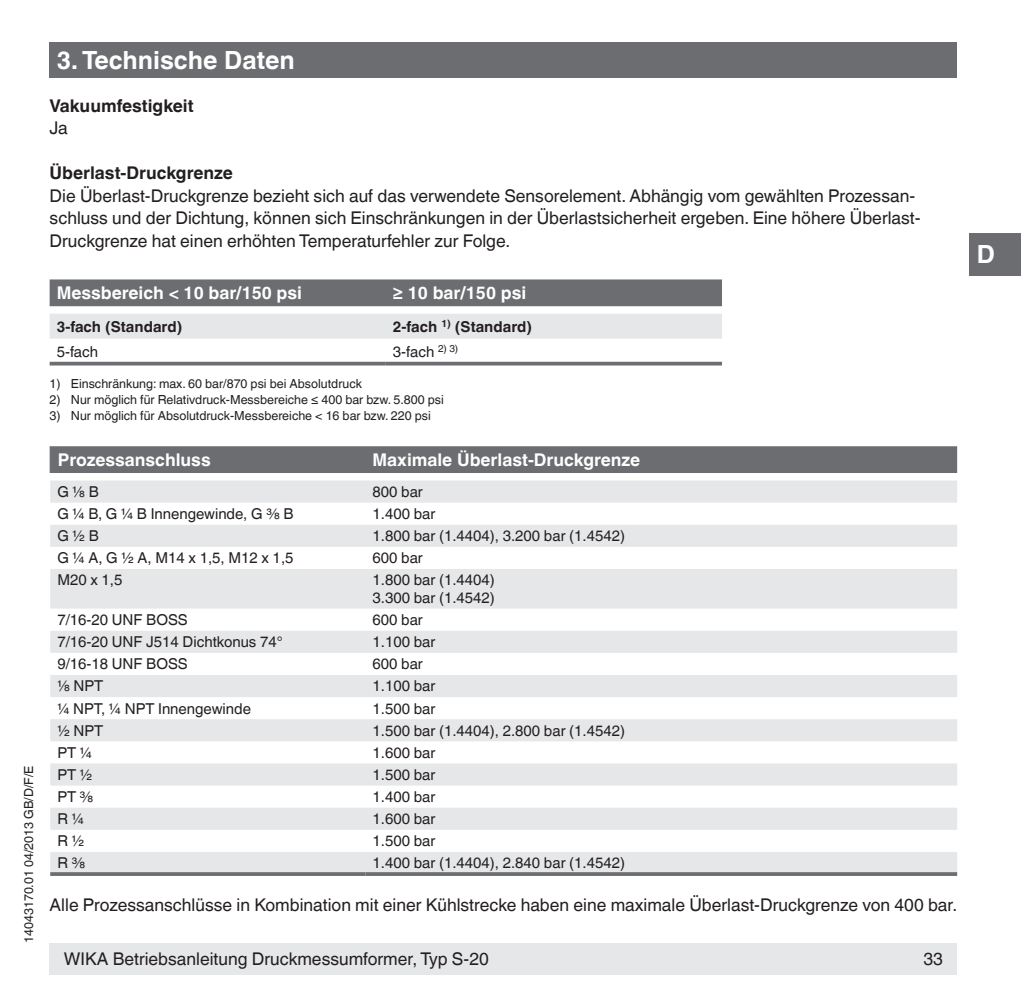
<style>
.page{position:relative;width:1021px;height:1007px;background:#fff}
.page>*{position:absolute;margin:0;border:0;box-sizing:border-box;transform-origin:0 0}
.t1{font:700 25px "Helvetica World";color:#fff}
.t2{font:17.5px/22.5px "Helvetica World";color:#231f20}
.t3{font:700 17.5px "Helvetica World";color:#fff}
.t4{font:700 17.5px "Helvetica World";color:#231f20}
.t5{font:15px/17.5px "Helvetica World";color:#231f20}
.t6{font:700 15px "Helvetica World";color:#231f20}
.t7{font:12.5px "Helvetica World";color:#231f20}
</style>
<div class="page">
<div style="left:50px;top:943px;width:907px;height:31px;background:#e6e7e9"></div>
<div style="left:969px;top:233px;width:51px;height:42px;background:#6c6d70"></div>
<div style="left:50px;top:43px;width:907px;height:35px;background:#6c6d70"></div>
<div style="left:50px;top:279px;width:672px;height:27px;background:#6c6d70"></div>
<div style="left:50px;top:314px;width:672px;height:24px;background:#e6e7e9"></div>
<hr style="left:50px;top:362px;width:336px;height:3px;background:#6c6d70">
<hr style="left:386px;top:362px;width:336px;height:3px;background:#6c6d70">
<svg style="left:50px;top:480px;width:907px;height:392px;fill:#e6e7e9"></svg>
<div style="left:50px;top:446px;width:907px;height:27px;background:#6c6d70"></div>
<hr style="left:50px;top:872px;width:315px;height:3px;background:#6c6d70">
<hr style="left:365px;top:872px;width:592px;height:3px;background:#6c6d70">
<p class="t7" style="left:22px;top:943px;width:179px;rotate:-90deg">14043170.01 04/2013 GB/D/F/E</p>
<h1 class="t1" style="left:57px;top:46px;width:239px">3. Technische Daten</h1>
<p class="t4" style="left:50px;top:95px;width:145px">Vakuumfestigkeit</p>
<p class="t2" style="left:50px;top:117px;width:20px">Ja</p>
<p class="t4" style="left:50px;top:163px;width:185px">Überlast-Druckgrenze</p>
<p class="t2" style="left:50px;top:184px;width:872px">Die Überlast-Druckgrenze bezieht sich auf das verwendete Sensorelement. Abhängig vom gewählten Prozessan&shy;schluss und der Dichtung, können sich Einschränkungen in der Überlastsicherheit ergeben. Eine höhere Überlast-<br>Druckgrenze hat einen erhöhten Temperaturfehler zur Folge.</p>
<p class="t3" style="left:57px;top:283px;width:247px">Messbereich &lt; 10 bar/150 psi</p>
<p class="t3" style="left:393px;top:283px;width:135px">≥ 10 bar/150 psi</p>
<p class="t6" style="left:57px;top:317px;width:127px">3-fach (Standard)</p>
<p class="t6" style="left:393px;top:317px;width:141px">2-fach <sup>1)</sup> (Standard)</p>
<p class="t5" style="left:57px;top:342px;width:43px">5-fach</p>
<p class="t5" style="left:393px;top:342px;width:67px">3-fach <sup>2)</sup> <sup>3)</sup></p>
<p class="t7" style="left:50px;top:376px;width:314px">1) Einschränkung: max. 60 bar/870 psi bei Absolutdruck</p>
<p class="t7" style="left:50px;top:392px;width:396px">2) Nur möglich für Relativdruck-Messbereiche ≤ 400 bar bzw. 5.800 psi</p>
<p class="t7" style="left:50px;top:408px;width:382px">3) Nur möglich für Absolutdruck-Messbereiche &lt; 16 bar bzw. 220 psi</p>
<p class="t3" style="left:58px;top:449px;width:154px">Prozessanschluss</p>
<p class="t3" style="left:372px;top:449px;width:269px">Maximale Überlast-Druckgrenze</p>
<p class="t5" style="left:57px;top:483px;width:43px">G ⅛ B</p>
<p class="t5" style="left:372px;top:483px;width:52px">800 bar</p>
<p class="t5" style="left:57px;top:505px;width:238px">G ¼ B, G ¼ B Innengewinde, G ⅜ B</p>
<p class="t5" style="left:372px;top:505px;width:64px">1.400 bar</p>
<p class="t5" style="left:57px;top:527px;width:43px">G ½ B</p>
<p class="t5" style="left:372px;top:527px;width:254px">1.800 bar (1.4404), 3.200 bar (1.4542)</p>
<p class="t5" style="left:57px;top:549px;width:238px">G ¼ A, G ½ A, M14 x 1,5, M12 x 1,5</p>
<p class="t5" style="left:372px;top:549px;width:52px">600 bar</p>
<p class="t5" style="left:57px;top:571px;width:67px">M20 x 1,5</p>
<p class="t5" style="left:372px;top:571px;width:124px">1.800 bar (1.4404)<br>3.300 bar (1.4542)</p>
<p class="t5" style="left:57px;top:611px;width:132px">7/16-20 UNF BOSS</p>
<p class="t5" style="left:372px;top:611px;width:52px">600 bar</p>
<p class="t5" style="left:57px;top:633px;width:227px">7/16-20 UNF J514 Dichtkonus 74°</p>
<p class="t5" style="left:372px;top:633px;width:64px">1.100 bar</p>
<p class="t5" style="left:57px;top:655px;width:132px">9/16-18 UNF BOSS</p>
<p class="t5" style="left:372px;top:655px;width:52px">600 bar</p>
<p class="t5" style="left:57px;top:677px;width:47px">⅛ NPT</p>
<p class="t5" style="left:372px;top:677px;width:64px">1.100 bar</p>
<p class="t5" style="left:57px;top:699px;width:195px">¼ NPT, ¼ NPT Innengewinde</p>
<p class="t5" style="left:372px;top:699px;width:64px">1.500 bar</p>
<p class="t5" style="left:57px;top:721px;width:47px">½ NPT</p>
<p class="t5" style="left:372px;top:721px;width:254px">1.500 bar (1.4404), 2.800 bar (1.4542)</p>
<p class="t5" style="left:57px;top:743px;width:36px">PT ¼</p>
<p class="t5" style="left:372px;top:743px;width:64px">1.600 bar</p>
<p class="t5" style="left:57px;top:766px;width:36px">PT ½</p>
<p class="t5" style="left:372px;top:766px;width:64px">1.500 bar</p>
<p class="t5" style="left:57px;top:788px;width:38px">PT ⅜</p>
<p class="t5" style="left:372px;top:788px;width:64px">1.400 bar</p>
<p class="t5" style="left:57px;top:810px;width:28px">R ¼</p>
<p class="t5" style="left:372px;top:810px;width:64px">1.600 bar</p>
<p class="t5" style="left:57px;top:832px;width:28px">R ½</p>
<p class="t5" style="left:372px;top:832px;width:64px">1.500 bar</p>
<p class="t5" style="left:57px;top:854px;width:29px">R ⅜</p>
<p class="t5" style="left:372px;top:854px;width:254px">1.400 bar (1.4404), 2.840 bar (1.4542)</p>
<p class="t2" style="left:50px;top:893px;width:909px">Alle Prozessanschlüsse in Kombination mit einer Kühlstrecke haben eine maximale Überlast-Druckgrenze von 400 bar.</p>
<p class="t2" style="left:64px;top:947px;width:426px">WIKA Betriebsanleitung Druckmessumformer, Typ S-20</p>
<p class="t2" style="left:923px;top:947px;width:21px">33</p>
<h1 class="t1" style="left:976px;top:240px;width:20px">D</h1>
</div>
